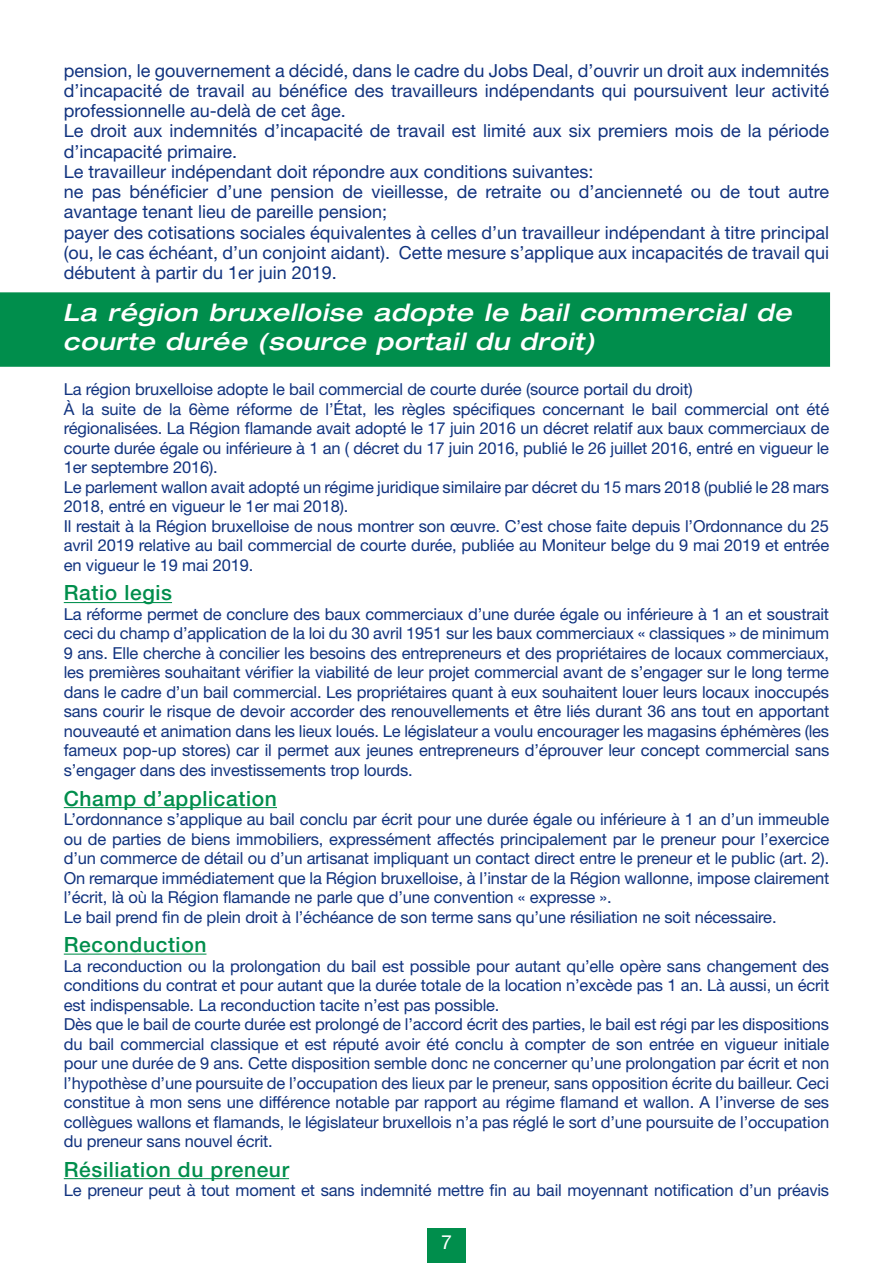
<style>
.page{position:relative;width:893px;height:1263px;background:#fff}
.page>*{position:absolute;margin:0;border:0;box-sizing:border-box;transform-origin:0 0}
.t1{font:italic 500 expanded 24px/28.5px "Helvetica Neue LT Std";letter-spacing:.03em;color:#fff}
.t2{font:500 21px "Helvetica Neue LT Std";letter-spacing:.03em;color:#008e4c}
.t3{font:19.5px "Helvetica Neue LT Std";color:#fff}
.t4{font:18px/20.2px "Helvetica Neue LT Std";color:#11337f;text-align:justify}
.t5{font:16.5px/19.5px "Helvetica Neue LT Std";letter-spacing:-.01em;color:#11337f;text-align:justify}
</style>
<div class="page">
<div style="left:427px;top:1228px;width:39px;height:35px;background:#008e4c"></div>
<hr style="left:64px;top:602px;width:108px;height:1px;background:#008e4c">
<hr style="left:64px;top:807px;width:213px;height:1px;background:#008e4c">
<hr style="left:64px;top:953px;width:142px;height:2px;background:#008e4c">
<hr style="left:64px;top:1178px;width:225px;height:1px;background:#008e4c">
<div style="left:0;top:292px;width:830px;height:75px;background:#008e4c"></div>
<p class="t4" style="left:64px;top:60px;width:767px">pension, le gouvernement a décidé, dans le cadre du Jobs Deal, d’ouvrir un droit aux indemnités d’incapacité de travail au bénéfice des travailleurs indépendants qui poursuivent leur activité professionnelle au-delà de cet âge.</p>
<p class="t4" style="left:64px;top:121px;width:767px">Le droit aux indemnités d’incapacité de travail est limité aux six premiers mois de la période d’incapacité primaire.</p>
<p class="t4" style="left:64px;top:161px;width:531px">Le travailleur indépendant doit répondre aux conditions suivantes:</p>
<p class="t4" style="left:64px;top:181px;width:767px">ne pas bénéficier d’une pension de vieillesse, de retraite ou d’ancienneté ou de tout autre avantage tenant lieu de pareille pension;</p>
<p class="t4" style="left:64px;top:222px;width:767px">payer des cotisations sociales équivalentes à celles d’un travailleur indépendant à titre principal (ou, le cas échéant, d’un conjoint aidant). Cette mesure s’applique aux incapacités de travail qui débutent à partir du 1er juin 2019.</p>
<p class="t1" style="left:63px;top:298px;width:730px">La région bruxelloise adopte le bail commercial de courte durée (source portail du droit)</p>
<p class="t5" style="left:64px;top:380px;width:630px">La région bruxelloise adopte le bail commercial de courte durée (source portail du droit)</p>
<p class="t5" style="left:64px;top:399px;width:767px">À la suite de la 6ème réforme de l’État, les règles spécifiques concernant le bail commercial ont été régionalisées. La Région flamande avait adopté le 17 juin 2016 un décret relatif aux baux commerciaux de courte durée égale ou inférieure à 1 an ( décret du 17 juin 2016, publié le 26 juillet 2016, entré en vigueur le 1er septembre 2016).</p>
<p class="t5" style="left:64px;top:477px;width:767px">Le parlement wallon avait adopté un régime juridique similaire par décret du 15 mars 2018 (publié le 28 mars<br>2018, entré en vigueur le 1er mai 2018).</p>
<p class="t5" style="left:64px;top:516px;width:767px">Il restait à la Région bruxelloise de nous montrer son œuvre. C’est chose faite depuis l’Ordonnance du 25 avril 2019 relative au bail commercial de courte durée, publiée au Moniteur belge du 9 mai 2019 et entrée en vigueur le 19 mai 2019.</p>
<p class="t2" style="left:64px;top:580px;width:110px">Ratio legis</p>
<p class="t5" style="left:64px;top:604px;width:767px">La réforme permet de conclure des baux commerciaux d’une durée égale ou inférieure à 1 an et soustrait ceci du champ d’application de la loi du 30 avril 1951 sur les baux commerciaux « classiques » de minimum 9 ans. Elle cherche à concilier les besoins des entrepreneurs et des propriétaires de locaux commerciaux, les premières souhaitant vérifier la viabilité de leur projet commercial avant de s’engager sur le long terme dans le cadre d’un bail commercial. Les propriétaires quant à eux souhaitent louer leurs locaux inoccupés sans courir le risque de devoir accorder des renouvellements et être liés durant 36 ans tout en apportant nouveauté et animation dans les lieux loués. Le législateur a voulu encourager les magasins éphémères (les fameux pop-up stores) car il permet aux jeunes entrepreneurs d’éprouver leur concept commercial sans s’engager dans des investissements trop lourds.</p>
<p class="t2" style="left:64px;top:785px;width:215px">Champ d’application</p>
<p class="t5" style="left:64px;top:809px;width:767px">L’ordonnance s’applique au bail conclu par écrit pour une durée égale ou inférieure à 1 an d’un immeuble ou de parties de biens immobiliers, expressément affectés principalement par le preneur pour l’exercice d’un commerce de détail ou d’un artisanat impliquant un contact direct entre le preneur et le public (art. 2).<br>On remarque immédiatement que la Région bruxelloise, à l’instar de la Région wallonne, impose clairement l’écrit, là où la Région flamande ne parle que d’une convention « expresse ».</p>
<p class="t5" style="left:64px;top:907px;width:714px">Le bail prend fin de plein droit à l’échéance de son terme sans qu’une résiliation ne soit nécessaire.</p>
<p class="t2" style="left:64px;top:932px;width:144px">Reconduction</p>
<p class="t5" style="left:64px;top:956px;width:767px">La reconduction ou la prolongation du bail est possible pour autant qu’elle opère sans changement des conditions du contrat et pour autant que la durée totale de la location n’excède pas 1 an. Là aussi, un écrit est indispensable. La reconduction tacite n’est pas possible.</p>
<p class="t5" style="left:64px;top:1014px;width:767px">Dès que le bail de courte durée est prolongé de l’accord écrit des parties, le bail est régi par les dispositions du bail commercial classique et est réputé avoir été conclu à compter de son entrée en vigueur initiale pour une durée de 9 ans. Cette disposition semble donc ne concerner qu’une prolongation par écrit et non l’hypothèse d’une poursuite de l’occupation des lieux par le preneur, sans opposition écrite du bailleur. Ceci constitue à mon sens une différence notable par rapport au régime flamand et wallon. A l’inverse de ses collègues wallons et flamands, le législateur bruxellois n’a pas réglé le sort d’une poursuite de l’occupation du preneur sans nouvel écrit.</p>
<p class="t2" style="left:64px;top:1156px;width:227px">Résiliation du preneur</p>
<p class="t5" style="left:64px;top:1180px;width:767px">Le preneur peut à tout moment et sans indemnité mettre fin au bail moyennant notification d’un préavis</p>
<p class="t3" style="left:441px;top:1231px;width:12px">7</p>
</div>
